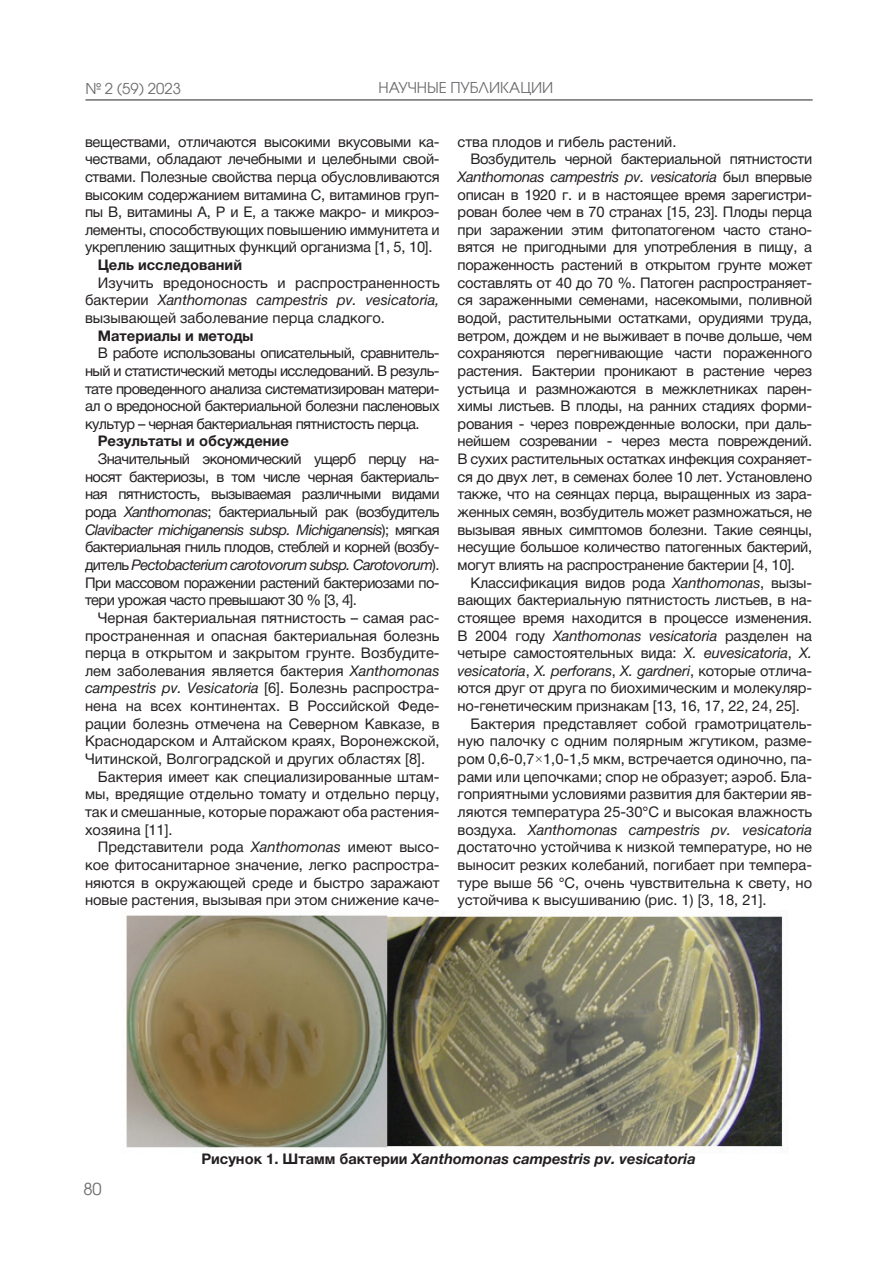
<style>
.page{position:relative;width:893px;height:1263px;background:#fff}
.page>*{position:absolute;margin:0;border:0;box-sizing:border-box;transform-origin:0 0}
.t1{font:16.5px "Avant Garde CTT";color:#6c6d70}
.t2{font:15px "Avant Garde CTT";color:#6c6d70}
.t3{font:14.7px/17.7px "Helvetica Neue Cyr";letter-spacing:-.01em;color:#231f20;text-align:justify}
.t4{font:italic 14.7px "Helvetica Neue Cyr";letter-spacing:-.01em;color:#231f20}
.t5{font:italic 700 14.7px "Helvetica Neue Cyr";color:#231f20}
.t6{font:700 14.7px "Helvetica Neue Cyr";color:#231f20}
.s1{font-style:italic}
.s2{font-style:italic;color:#1d1f1f}
.s3{font-style:normal}
.s4{font-family:"Times New Roman"}
</style>
<div class="page">
<hr style="left:85px;top:99px;width:728px;height:2px;background:#6c6d70">
<img style="left:126px;top:910px;width:657px;height:241px">
<p class="t2" style="left:85px;top:80px;width:97px">¹ 2 (59) 2023</p>
<p class="t2" style="left:378px;top:78px;width:176px">научные публикации</p>
<p class="t3" style="left:85px;top:133px;width:356px">веществами, отличаются высокими вкусовыми ка&shy;чествами, обладают лечебными и целебными свой&shy;ствами. Полезные свойства перца обусловливаются высоким содержанием витамина С, витаминов груп&shy;пы В, витамины А, Р и Е, а также макро- и микроэ&shy;лементы, способствующих повышению иммунитета и укреплению защитных функций организма [1, 5, 10].</p>
<p class="t6" style="left:98px;top:257px;width:146px">Цель исследований</p>
<p class="t3" style="left:85px;top:274px;width:356px;text-indent:13px">Изучить вредоносность и распространенность бактерии <span class="s1">Xanthomonas campestris pv. vesicatoria, </span>вызывающей заболевание перца сладкого.</p>
<p class="t6" style="left:98px;top:327px;width:157px">Материалы и методы</p>
<p class="t3" style="left:85px;top:344px;width:356px;text-indent:13px">В работе использованы описательный, сравнитель&shy;ный и статистический методы исследований. В резуль&shy;тате проведенного анализа систематизирован матери&shy;ал о вредоносной бактериальной болезни пасленовых культур – черная бактериальная пятнистость перца.</p>
<p class="t6" style="left:98px;top:433px;width:192px">Результаты и обсуждение</p>
<p class="t3" style="left:85px;top:450px;width:356px;text-indent:13px">Значительный экономический ущерб перцу на&shy;носят бактериозы, в том числе черная бактериаль&shy;ная пятнистость, вызываемая различными видами рода <span class="s1">Xanthomonas</span>; бактериальный рак (возбудитель <span class="s1">Clavibacter michiganensis subsp. Michiganensis</span>); мягкая бактериальная гниль плодов, стеблей и корней (возбу&shy;дитель <span class="s1">Pectobacterium carotovorum subsp. Carotovorum</span>).<br>При массовом поражении растений бактериозами по&shy;тери урожая часто превышают 30 % [3, 4].</p>
<p class="t3" style="left:98px;top:609px;width:343px">Черная бактериальная пятнистость – самая рас-</p>
<p class="t3" style="left:85px;top:627px;width:356px">пространенная и опасная бактериальная болезнь</p>
<p class="t3" style="left:85px;top:644px;width:356px">перца в открытом и закрытом грунте. Возбудите-</p>
<p class="t3" style="left:85px;top:662px;width:356px">лем заболевания является бактерия <span class="s1">Xanthomonas</span></p>
<p class="t3" style="left:85px;top:680px;width:356px"><span class="s2">campestris pv.</span> <span class="s1">Vesicatoria</span> [6]. Болезнь распростра-</p>
<p class="t3" style="left:85px;top:697px;width:356px">нена на всех континентах. В Российской Феде-</p>
<p class="t3" style="left:85px;top:715px;width:356px">рации болезнь отмечена на Северном Кавказе, в</p>
<p class="t3" style="left:85px;top:732px;width:356px">Краснодарском и Алтайском краях, Воронежской,</p>
<p class="t3" style="left:85px;top:750px;width:342px">Читинской, Волгоградской и других областях [8].</p>
<p class="t3" style="left:98px;top:768px;width:343px">Бактерия имеет как специализированные штам-</p>
<p class="t3" style="left:85px;top:785px;width:356px">мы, вредящие отдельно томату и отдельно перцу,</p>
<p class="t3" style="left:85px;top:803px;width:356px">так и смешанные, которые поражают оба растения-</p>
<p class="t3" style="left:85px;top:821px;width:89px">хозяина [11].</p>
<p class="t3" style="left:98px;top:838px;width:343px">Представители рода <span class="s1">Xanthomonas</span> имеют высо-</p>
<p class="t3" style="left:85px;top:856px;width:356px">кое фитосанитарное значение, легко распростра-</p>
<p class="t3" style="left:85px;top:874px;width:356px">няются в окружающей среде и быстро заражают</p>
<p class="t3" style="left:85px;top:891px;width:356px">новые растения, вызывая при этом снижение каче-</p>
<p class="t3" style="left:458px;top:133px;width:220px">ства плодов и гибель растений.</p>
<p class="t3" style="left:470px;top:150px;width:343px">Возбудитель черной бактериальной пятнистости</p>
<p class="t4" style="left:458px;top:169px;width:356px">Xanthomonas campestris pv. vesicatoria <span class="s3">был впервые</span></p>
<p class="t3" style="left:458px;top:186px;width:356px">описан в 1920 г. и в настоящее время зарегистри-</p>
<p class="t3" style="left:458px;top:203px;width:356px">рован более чем в 70 странах [15, 23]. Плоды перца</p>
<p class="t3" style="left:458px;top:221px;width:356px">при заражении этим фитопатогеном часто стано-</p>
<p class="t3" style="left:458px;top:239px;width:356px">вятся не пригодными для употребления в пищу, а</p>
<p class="t3" style="left:458px;top:256px;width:356px">пораженность растений в открытом грунте может</p>
<p class="t3" style="left:458px;top:274px;width:356px">составлять от 40 до 70 %. Патоген распространяет-</p>
<p class="t3" style="left:458px;top:291px;width:356px">ся зараженными семенами, насекомыми, поливной</p>
<p class="t3" style="left:458px;top:309px;width:356px">водой, растительными остатками, орудиями труда,</p>
<p class="t3" style="left:458px;top:327px;width:356px">ветром, дождем и не выживает в почве дольше, чем</p>
<p class="t3" style="left:458px;top:344px;width:356px">сохраняются перегнивающие части пораженного</p>
<p class="t3" style="left:458px;top:362px;width:356px">растения. Бактерии проникают в растение через</p>
<p class="t3" style="left:458px;top:380px;width:356px">устьица и размножаются в межклетниках парен-</p>
<p class="t3" style="left:458px;top:397px;width:356px">химы листьев. В плоды, на ранних стадиях форми-</p>
<p class="t3" style="left:458px;top:415px;width:356px">рования - через поврежденные волоски, при даль-</p>
<p class="t3" style="left:458px;top:433px;width:356px">нейшем созревании - через места повреждений.</p>
<p class="t3" style="left:458px;top:450px;width:356px">В сухих растительных остатках инфекция сохраняет-</p>
<p class="t3" style="left:458px;top:468px;width:356px">ся до двух лет, в семенах более 10 лет. Установлено</p>
<p class="t3" style="left:458px;top:485px;width:356px">также, что на сеянцах перца, выращенных из зара-</p>
<p class="t3" style="left:458px;top:503px;width:356px">женных семян, возбудитель может размножаться, не</p>
<p class="t3" style="left:458px;top:521px;width:356px">вызывая явных симптомов болезни. Такие сеянцы,</p>
<p class="t3" style="left:458px;top:538px;width:356px">несущие большое количество патогенных бактерий,</p>
<p class="t3" style="left:458px;top:556px;width:339px">могут влиять на распространение бактерии [4, 10].</p>
<p class="t3" style="left:470px;top:574px;width:343px">Классификация видов рода <span class="s1">Xanthomonas</span>, вызы-</p>
<p class="t3" style="left:458px;top:591px;width:356px">вающих бактериальную пятнистость листьев, в на-</p>
<p class="t3" style="left:458px;top:609px;width:356px">стоящее время находится в процессе изменения.</p>
<p class="t4" style="left:458px;top:627px;width:356px"><span class="s3">В 2004 году</span> Xanthomonas vesicatoria <span class="s3">разделен на</span></p>
<p class="t3" style="left:458px;top:644px;width:356px">четыре самостоятельных вида: <span class="s1">X. euvesicatoria</span>, <span class="s1">X.</span></p>
<p class="t4" style="left:458px;top:663px;width:356px">vesicatoria<span class="s3">,</span> X. perforans<span class="s3">,</span> X. gardneri<span class="s3">, которые отлича-</span></p>
<p class="t3" style="left:458px;top:680px;width:356px">ются друг от друга по биохимическим и молекуляр-</p>
<p class="t3" style="left:458px;top:697px;width:344px">но-генетическим признакам [13, 16, 17, 22, 24, 25].</p>
<p class="t3" style="left:470px;top:715px;width:343px">Бактерия представляет собой грамотрицатель-</p>
<p class="t3" style="left:458px;top:732px;width:356px">ную палочку с одним полярным жгутиком, разме-</p>
<p class="t3" style="left:458px;top:750px;width:356px">ром 0,6-0,7<span class="s4">×</span>1,0-1,5 мкм, встречается одиночно, па-</p>
<p class="t3" style="left:458px;top:768px;width:356px">рами или цепочками; спор не образует; аэроб. Бла-</p>
<p class="t3" style="left:458px;top:785px;width:356px">гоприятными условиями развития для бактерии яв-</p>
<p class="t3" style="left:458px;top:803px;width:356px">ляются температура 25-30°С и высокая влажность</p>
<p class="t4" style="left:458px;top:821px;width:356px"><span class="s3">воздуха.</span> Xanthomonas campestris pv. vesicatoria</p>
<p class="t3" style="left:458px;top:838px;width:356px">достаточно устойчива к низкой температуре, но не</p>
<p class="t3" style="left:458px;top:856px;width:356px">выносит резких колебаний, погибает при темпера-</p>
<p class="t3" style="left:458px;top:874px;width:356px">туре выше 56 °С, очень чувствительна к свету, но</p>
<p class="t3" style="left:458px;top:891px;width:310px">устойчива к высушиванию (рис. 1) [3, 18, 21].</p>
<p class="t1" style="left:83px;top:1178px;width:20px">80</p>
<p class="t5" style="left:201px;top:1150px;width:496px"><span class="s3">Рисунок 1. Штамм бактерии</span> Xanthomonas campestris pv. vesicatoria</p>
</div>
